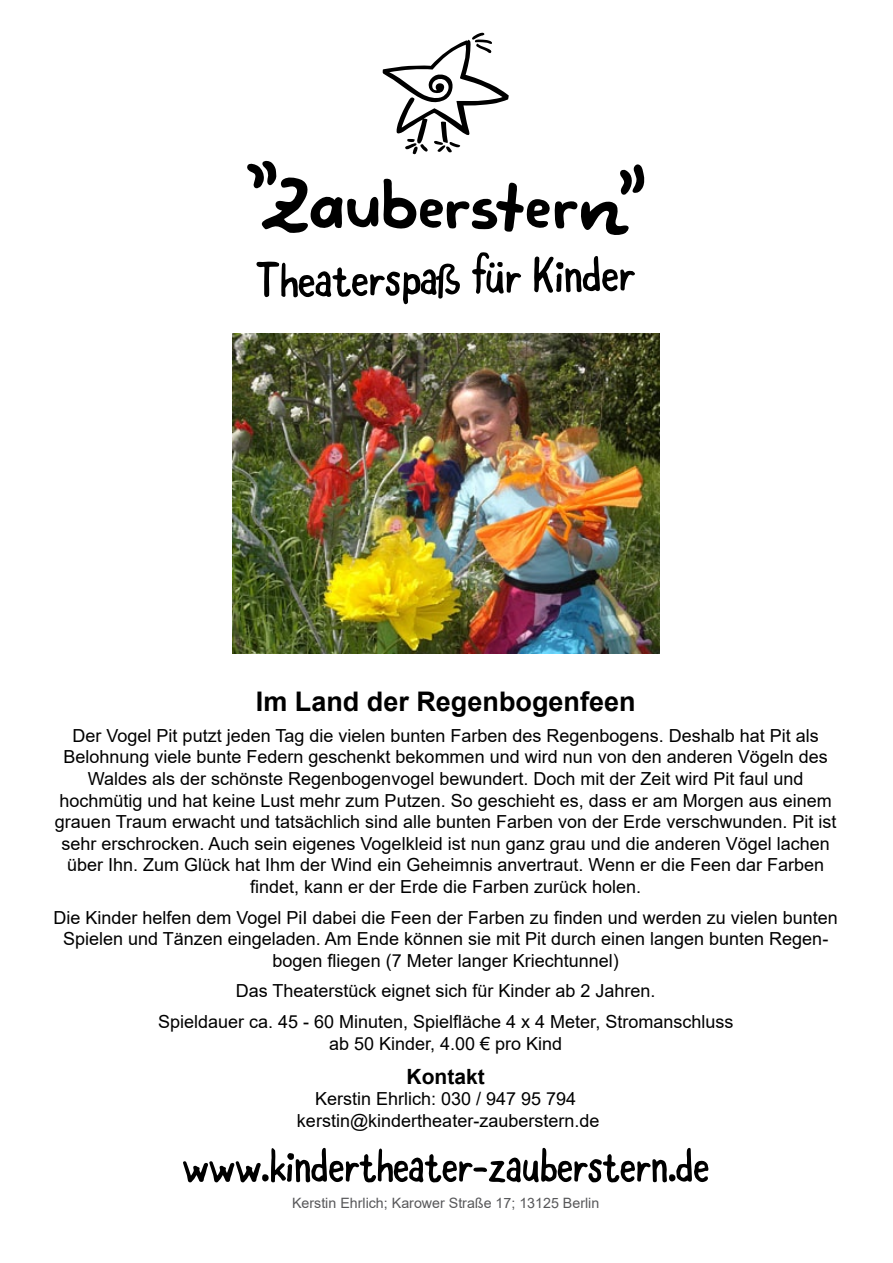
<style>
.page{position:relative;width:893px;height:1263px;background:#fff}
.page>*{position:absolute;margin:0;border:0;box-sizing:border-box;transform-origin:0 0}
.t1{font:700 27px "Arial";color:#000}
.t2{font:700 21px "Arial";color:#000}
.t3{font:18px/21.6px "Arial";color:#000;text-align:center}
.t4{font:14.25px "Arial";color:#58585a}
</style>
<div class="page">
<svg style="left:247px;top:33px;width:398px;height:202px"></svg>
<svg style="left:256px;top:262px;width:204px;height:42px"></svg>
<svg style="left:534px;top:256px;width:101px;height:37px"></svg>
<svg style="left:472px;top:252px;width:49px;height:42px"></svg>
<svg style="left:183px;top:1148px;width:525px;height:34px"></svg>
<img style="left:232px;top:334px;width:427px;height:319px">
<h1 class="t1" style="left:256px;top:683px;width:381px">Im Land der Regenbogenfeen</h1>
<p class="t3" style="left:55px;top:724px;width:783px">Der Vogel Pit putzt jeden Tag die vielen bunten Farben des Regenbogens. Deshalb hat Pit als Belohnung viele bunte Federn geschenkt bekommen und wird nun von den anderen Vögeln des Waldes als der schönste Regenbogenvogel bewundert. Doch mit der Zeit wird Pit faul und hochmütig und hat keine Lust mehr zum Putzen. So geschieht es, dass er am Morgen aus einem grauen Traum erwacht und tatsächlich sind alle bunten Farben von der Erde verschwunden. Pit ist sehr erschrocken. Auch sein eigenes Vogelkleid ist nun ganz grau und die anderen Vögel lachen über Ihn. Zum Glück hat Ihm der Wind ein Geheimnis anvertraut. Wenn er die Feen dar Farben findet, kann er der Erde die Farben zurück holen.</p>
<p class="t3" style="left:53px;top:906px;width:786px">Die Kinder helfen dem Vogel PiI dabei die Feen der Farben zu finden und werden zu vielen bunten<br>Spielen und Tänzen eingeladen. Am Ende können sie mit Pit durch einen langen bunten Regen&shy;bogen fliegen (7 Meter langer Kriechtunnel)</p>
<p class="t3" style="left:158px;top:976px;width:577px;line-height:30.6px">Das Theaterstück eignet sich für Kinder ab 2 Jahren.<br>Spieldauer ca. 45 - 60 Minuten, Spielfläche 4 x 4 Meter, Stromanschluss</p>
<p class="t3" style="left:329px;top:1032px;width:235px">ab 50 Kinder, 4.00 € pro Kind</p>
<p class="t2" style="left:407px;top:1062px;width:80px">Kontakt</p>
<p class="t3" style="left:297px;top:1088px;width:304px">Kerstin Ehrlich: 030 / 947 95 794 kerstin@kindertheater-zauberstern.de</p>
<p class="t4" style="left:292px;top:1193px;width:309px">Kerstin Ehrlich; Karower Straße 17; 13125 Berlin</p>
</div>
